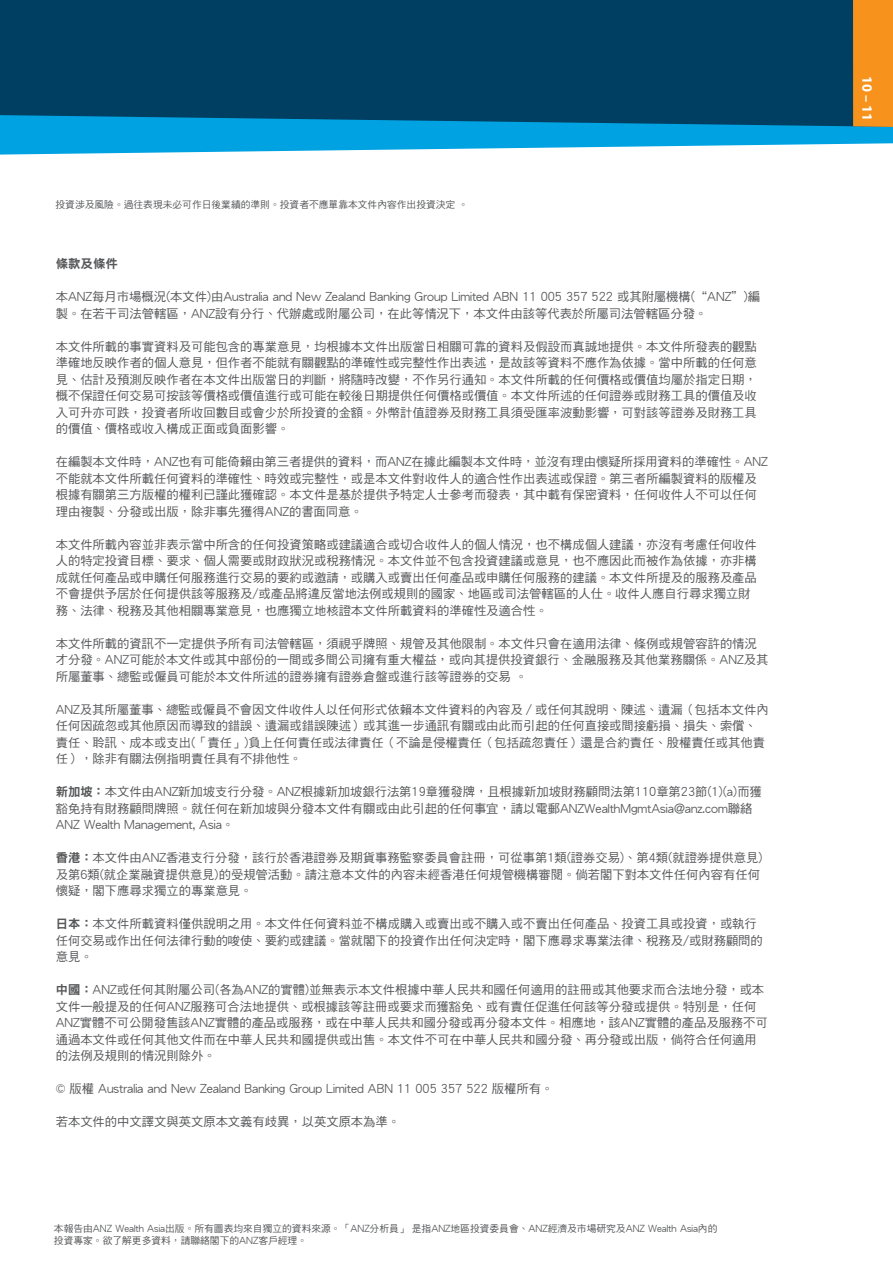
<style>
.page{position:relative;width:893px;height:1263px;background:#fff}
.page>*{position:absolute;margin:0;border:0;box-sizing:border-box;transform-origin:0 0}
.t1{font:700 14.25px "Myriad Pro";color:#fff}
.t2{font:12.45px "DF Hei HK W9";color:#57585a}
.t3{font:12.3px/16.5px "DF Hei HK W5";color:#57585a}
.t4{font:9.75px/11.7px "DF Hei HK W5";color:#57585a}
.s1{font-family:"DF Hei HK W9"}
</style>
<div class="page">
<svg style="left:0;top:0;width:893px;height:155px;background:#135b7b"></svg>
<p class="t4" style="left:56px;top:199px;width:414px">投資涉及風險。過往表現未必可作日後業績的準則。投資者不應單靠本文件內容作出投資決定 。</p>
<p class="t2" style="left:56px;top:257px;width:64px">條款及條件</p>
<p class="t3" style="left:56px;top:289px;width:706px">本ANZ每月市場概況(本文件)由Australia and New Zealand Banking Group Limited ABN 11 005 357 522 或其附屬機構(“ANZ”)編製。在若干司法管轄區，ANZ設有分行、代辦處或附屬公司，在此等情況下，本文件由該等代表於所屬司法管轄區分發。</p>
<p class="t3" style="left:56px;top:338px;width:703px;text-align:justify">本文件所載的事實資料及可能包含的專業意見，均根據本文件出版當日相關可靠的資料及假設而真誠地提供。本文件所發表的觀點準確地反映作者的個人意見，但作者不能就有關觀點的準確性或完整性作出表述，是故該等資料不應作為依據。當中所載的任何意見、估計及預測反映作者在本文件出版當日的判斷，將隨時改變，不作另行通知。本文件所載的任何價格或價值均屬於指定日期，概不保證任何交易可按該等價格或價值進行或可能在較後日期提供任何價格或價值。本文件所述的任何證券或財務工具的價值及收入可升亦可跌，投資者所收回數目或會少於所投資的金額。外幣計值證券及財務工具須受匯率波動影響，可對該等證券及財務工具的價值、價格或收入構成正面或負面影響。</p>
<p class="t3" style="left:56px;top:453px;width:714px">在編製本文件時，ANZ也有可能倚賴由第三者提供的資料，而ANZ在據此編製本文件時，並沒有理由懷疑所採用資料的準確性。ANZ不能就本文件所載任何資料的準確性、時效或完整性，或是本文件對收件人的適合性作出表述或保證。第三者所編製資料的版權及根據有關第三方版權的權利已謹此獲確認。本文件是基於提供予特定人士參考而發表，其中載有保密資料，任何收件人不可以任何理由複製、分發或出版，除非事先獲得ANZ的書面同意。</p>
<p class="t3" style="left:56px;top:536px;width:703px">本文件所載內容並非表示當中所含的任何投資策略或建議適合或切合收件人的個人情況，也不構成個人建議，亦沒有考慮任何收件人的特定投資目標、要求、個人需要或財政狀況或稅務情況。本文件並不包含投資建議或意見，也不應因此而被作為依據，亦非構成就任何產品或申購任何服務進行交易的要約或邀請，或購入或賣出任何產品或申購任何服務的建議。本文件所提及的服務及產品不會提供予居於任何提供該等服務及/或產品將違反當地法例或規則的國家、地區或司法管轄區的人仕。收件人應自行尋求獨立財務、法律、稅務及其他相關專業意見，也應獨立地核證本文件所載資料的準確性及適合性。</p>
<p class="t3" style="left:56px;top:635px;width:714px">本文件所載的資訊不一定提供予所有司法管轄區，須視乎牌照、規管及其他限制。本文件只會在適用法律、條例或規管容許的情況才分發。ANZ可能於本文件或其中部份的一間或多間公司擁有重大權益，或向其提供投資銀行、金融服務及其他業務關係。ANZ及其所屬董事、總監或僱員可能於本文件所述的證券擁有證券倉盤或進行該等證券的交易 。</p>
<p class="t3" style="left:56px;top:701px;width:714px">ANZ及其所屬董事、總監或僱員不會因文件收件人以任何形式依賴本文件資料的內容及／或任何其說明、陳述、遺漏（包括本文件內任何因疏忽或其他原因而導致的錯誤、遺漏或錯誤陳述）或其進一步通訊有關或由此而引起的任何直接或間接虧損、損失、索償、責任、聆訊、成本或支出(「責任」)負上任何責任或法律責任（不論是侵權責任（包括疏忽責任）還是合約責任、股權責任或其他責任），除非有關法例指明責任具有不排他性。</p>
<p class="t3" style="left:56px;top:783px;width:708px"><span class="s1">新加坡：</span>本文件由ANZ新加坡支行分發。ANZ根據新加坡銀行法第19章獲發牌，且根據新加坡財務顧問法第110章第23節(1)(a)而獲豁免持有財務顧問牌照。就任何在新加坡與分發本文件有關或由此引起的任何事宜，請以電郵ANZWealthMgmtAsia@anz.com聯絡<br>ANZ Wealth Management, Asia。</p>
<p class="t3" style="left:56px;top:849px;width:708px"><span class="s1">香港：</span>本文件由ANZ香港支行分發，該行於香港證券及期貨事務監察委員會註冊，可從事第1類(證券交易)、第4類(就證券提供意見)及第6類(就企業融資提供意見)的受規管活動。請注意本文件的內容未經香港任何規管機構審閱。倘若閣下對本文件任何內容有任何懷疑，閣下應尋求獨立的專業意見。</p>
<p class="t3" style="left:56px;top:915px;width:709px"><span class="s1">日本：</span>本文件所載資料僅供說明之用。本文件任何資料並不構成購入或賣出或不購入或不賣出任何產品、投資工具或投資，或執行任何交易或作出任何法律行動的唆使、要約或建議。當就閣下的投資作出任何決定時，閣下應尋求專業法律、稅務及/或財務顧問的意見。</p>
<p class="t3" style="left:56px;top:981px;width:714px"><span class="s1">中國：</span>ANZ或任何其附屬公司(各為ANZ的實體)並無表示本文件根據中華人民共和國任何適用的註冊或其他要求而合法地分發，或本文件一般提及的任何ANZ服務可合法地提供、或根據該等註冊或要求而獲豁免、或有責任促進任何該等分發或提供。特別是，任何ANZ實體不可公開發售該ANZ實體的產品或服務，或在中華人民共和國分發或再分發本文件。相應地，該ANZ實體的產品及服務不可通過本文件或任何其他文件而在中華人民共和國提供或出售。本文件不可在中華人民共和國分發、再分發或出版，倘符合任何適用的法例及規則的情況則除外。</p>
<p class="t3" style="left:56px;top:1080px;width:499px">© 版權 Australia and New Zealand Banking Group Limited ABN 11 005 357 522 版權所有。</p>
<p class="t3" style="left:56px;top:1113px;width:346px">若本文件的中文譯文與英文原本文義有歧異，以英文原本為準。</p>
<p class="t4" style="left:54px;top:1223px;width:665px">本報告由ANZ Wealth Asia出版。所有圖表均來自獨立的資料來源。「ANZ分析員」 是指ANZ地區投資委員會、ANZ經濟及市場研究及ANZ Wealth Asia內的投資專家。欲了解更多資料，請聯絡閣下的ANZ客戶經理。</p>
<p class="t1" style="left:877px;top:76px;width:46px;rotate:90deg">10 – 11</p>
</div>
